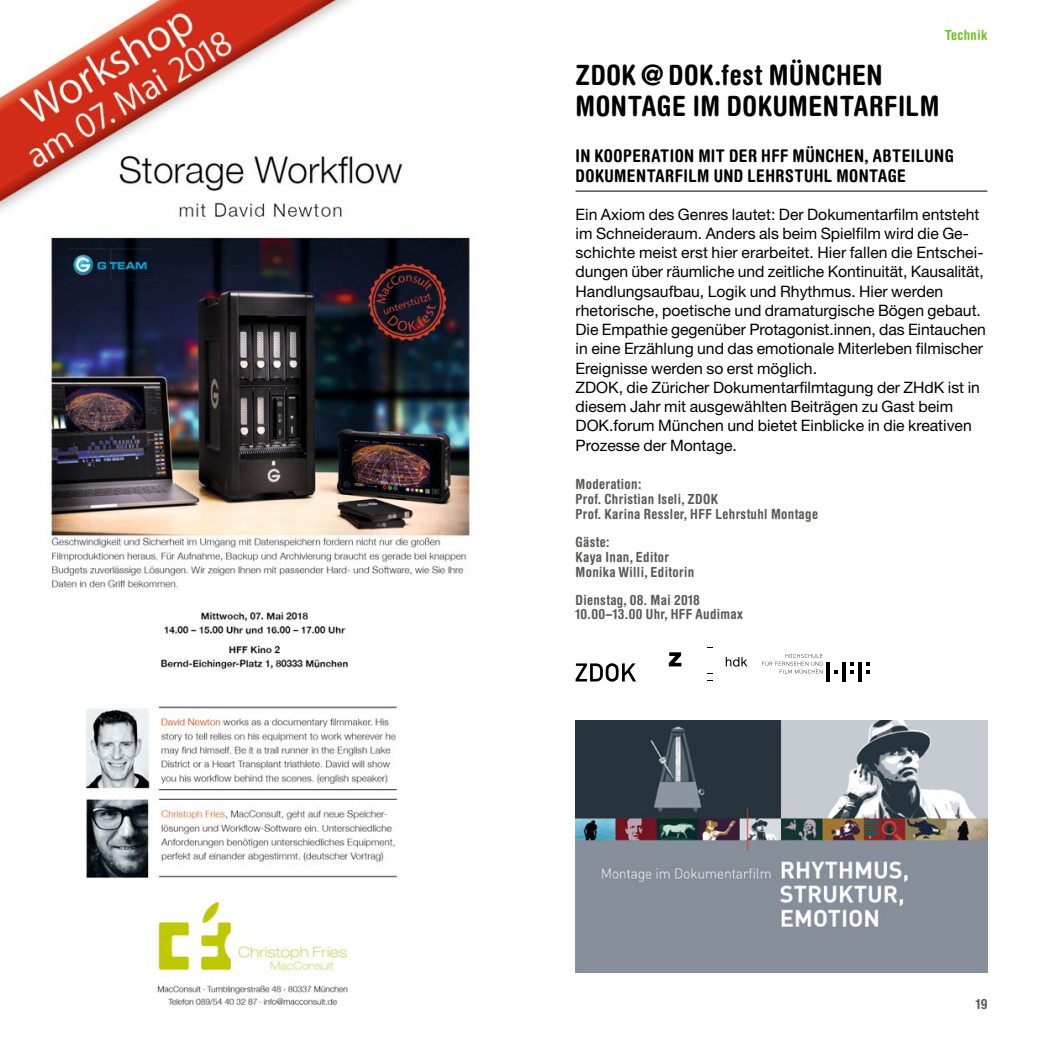
<style>
.page{position:relative;width:1042px;height:1042px;background:#fff}
.page>*{position:absolute;margin:0;border:0;box-sizing:border-box;transform-origin:0 0}
.t1{font:700 condensed 28px/31.5px "Helvetica Rounded LT";letter-spacing:.02em;color:#000}
.t2{font:700 condensed 17.5px/20.1px "Helvetica Rounded LT Std";letter-spacing:.025em;color:#000}
.t3{font:15.75px/19.2px "Helvetica Neue LT Std";color:#000}
.t4{font:700 condensed 14px/14.9px "Helvetica Rounded LT Std";letter-spacing:.025em;color:#5a5a59}
.t5{font:700 condensed 14px "Helvetica Rounded LT Std";color:#6dc520}
</style>
<div class="page">
<svg style="left:834px;top:670px;width:4px;height:4px"></svg>
<svg style="left:850px;top:662px;width:4px;height:12px"></svg>
<svg style="left:866px;top:662px;width:4px;height:12px"></svg>
<hr style="left:826px;top:662px;width:4px;height:19px;background:#000">
<hr style="left:842px;top:662px;width:4px;height:19px;background:#000">
<hr style="left:858px;top:662px;width:4px;height:19px;background:#000">
<svg style="left:762px;top:654px;width:60px;height:19px"></svg>
<svg style="left:669px;top:652px;width:12px;height:14px"></svg>
<svg style="left:726px;top:657px;width:21px;height:9px"></svg>
<hr style="left:575px;top:191px;width:412px;height:1px;background:#000">
<img style="left:575px;top:720px;width:412px;height:252px">
<img style="left:0;top:0;width:470px;height:1005px">
<svg style="left:575px;top:663px;width:61px;height:18px"></svg>
<p class="t5" style="left:945px;top:26px;width:44px">Technik</p>
<h1 class="t1" style="left:575px;top:58px;width:365px">ZDOK @ DOK.FEST MÜNCHEN<br>MONTAGE IM DOKUMENTARFILM</h1>
<p class="t2" style="left:575px;top:145px;width:380px">in Kooperation mit der HFF München, Abteilung<br>Dokum</p>
<p class="t2" style="left:627px;top:165px;width:280px">entarfilm und Lehrstuhl Montage</p>
<p class="t3" style="left:575px;top:204px;width:412px">Ein Axiom des Genres lautet: Der Dokumentarfilm entsteht im Schneideraum. Anders als beim Spielfilm wird die Ge&shy;schichte meist erst hier erarbeitet. Hier fallen die Entschei&shy;dungen über räumliche und zeitliche Kontinuität, Kausalität, Handlungsaufbau, Logik und Rhythmus. Hier werden rhetorische, poetische und dramaturgische Bögen gebaut.<br>Die Empathie gegenüber Protagonist.innen, das Eintauchen in eine Erzählung und das emotionale Miterleben filmischer Ereignisse werden so erst möglich.<br>ZDOK, die Züricher Dokumentarfilmtagung der ZHdK ist in diesem Jahr mit ausgewählten Beiträgen zu Gast beim DOK.forum München und bietet Einblicke in die kreativen Prozesse der Montage.</p>
<p class="t4" style="left:575px;top:476px;width:244px">Moderation:<br>Prof. Christian Iseli, ZDOK<br>Prof. Karina Ressler, HFF Lehrstuhl Montage</p>
<p class="t4" style="left:575px;top:534px;width:120px">Gäste:<br>Kaya Inan, Editor<br>Monika Willi, Editorin</p>
<p class="t4" style="left:575px;top:592px;width:169px">Dienstag, 08. Mai 2018<br>10.00–13.00 Uhr, HFF Audimax</p>
<p class="t4" style="left:975px;top:996px;width:13px">19</p>
</div>
